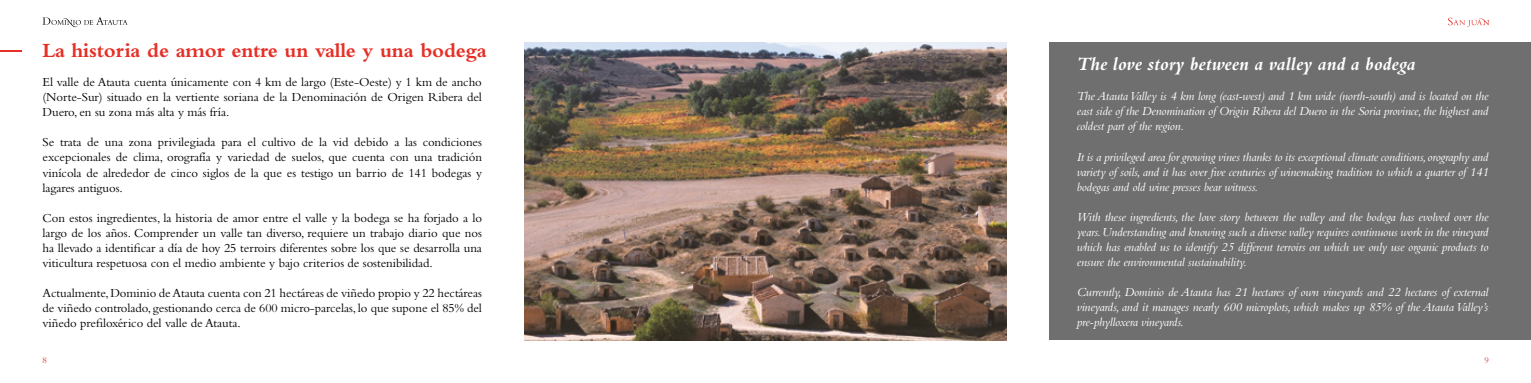
<style>
.page{position:relative;width:1531px;height:383px;background:#fff}
.page>*{position:absolute;margin:0;border:0;box-sizing:border-box;transform-origin:0 0}
.t1{font:700 21px "Bembo Std";letter-spacing:-.01em;color:#e63027}
.t2{font:italic 700 19.5px "Bembo Std";color:#fff}
.t3{font:12.75px/15px "Bembo Std";letter-spacing:-.005em;color:#000;text-align:justify}
.t4{font:italic 12.75px/15px "Bembo Std";letter-spacing:-.015em;color:#fff;text-align:justify}
.t5{font:9px "Bembo Std";color:#e63027}
</style>
<div class="page">
<svg style="left:43px;top:17px;width:85px;height:10px"></svg>
<svg style="left:1448px;top:18px;width:41px;height:9px"></svg>
<svg style="left:0;top:50px;width:21px;height:1px"></svg>
<div style="left:1049px;top:43px;width:482px;height:297px;background:#706f6f"></div>
<img style="left:524px;top:43px;width:482px;height:297px">
<h1 class="t1" style="left:43px;top:38px;width:446px">La historia de amor entre un valle y una bodega</h1>
<p class="t3" style="left:43px;top:75px;width:441px">El valle de Atauta cuenta únicamente con 4 km de largo (Este-Oeste) y 1 km de ancho (Norte-Sur) situado en la vertiente soriana de la Denominación de Origen Ribera del Duero, en su zona más alta y más fría.</p>
<p class="t3" style="left:43px;top:135px;width:441px">Se trata de una zona privilegiada para el cultivo de la vid debido a las condiciones excepcionales de clima, orografía y variedad de suelos, que cuenta con una tradición vinícola de alrededor de cinco siglos de la que es testigo un barrio de 141 bodegas y lagares antiguos.</p>
<p class="t3" style="left:43px;top:210px;width:441px">Con estos ingredientes, la historia de amor entre el valle y la bodega se ha forjado a lo largo de los años. Comprender un valle tan diverso, requiere un trabajo diario que nos ha llevado a identificar a día de hoy 25 terroirs diferentes sobre los que se desarrolla una viticultura respetuosa con el medio ambiente y bajo criterios de sostenibilidad.</p>
<p class="t3" style="left:43px;top:285px;width:441px">Actualmente, Dominio de Atauta cuenta con 21 hectáreas de viñedo propio y 22 hectáreas de viñedo controlado, gestionando cerca de 600 micro-parcelas, lo que supone el 85% del viñedo prefiloxérico del valle de Atauta.</p>
<h2 class="t2" style="left:1077px;top:54px;width:341px">The love story between a valley and a bodega</h2>
<p class="t4" style="left:1077px;top:89px;width:413px">The Atauta Valley is 4 km long (east-west) and 1 km wide (north-south) and is located on the east side of the Denomination of Origin Ribera del Duero in the Soria province, the highest and coldest part of the region.</p>
<p class="t4" style="left:1077px;top:149px;width:413px">It is a privileged area for growing vines thanks to its exceptional climate conditions, orography and variety of soils, and it has over five centuries of winemaking tradition to which a quarter of 141 bodegas and old wine presses bear witness.</p>
<p class="t4" style="left:1077px;top:209px;width:413px">With these ingredients, the love story between the valley and the bodega has evolved over the years. Understanding and knowing such a diverse valley requires continuous work in the vineyard which has enabled us to identify 25 different terroirs on which we only use organic products to ensure the environmental sustainability.</p>
<p class="t4" style="left:1077px;top:284px;width:413px">Currently, Dominio de Atauta has 21 hectares of own vineyards and 22 hectares of external vineyards, and it manages nearly 600 microplots, which makes up 85% of the Atauta Valley’s pre-phylloxera vineyards.</p>
<p class="t5" style="left:43px;top:355px;width:6px">8</p>
<p class="t5" style="left:1484px;top:355px;width:6px">9</p>
</div>
